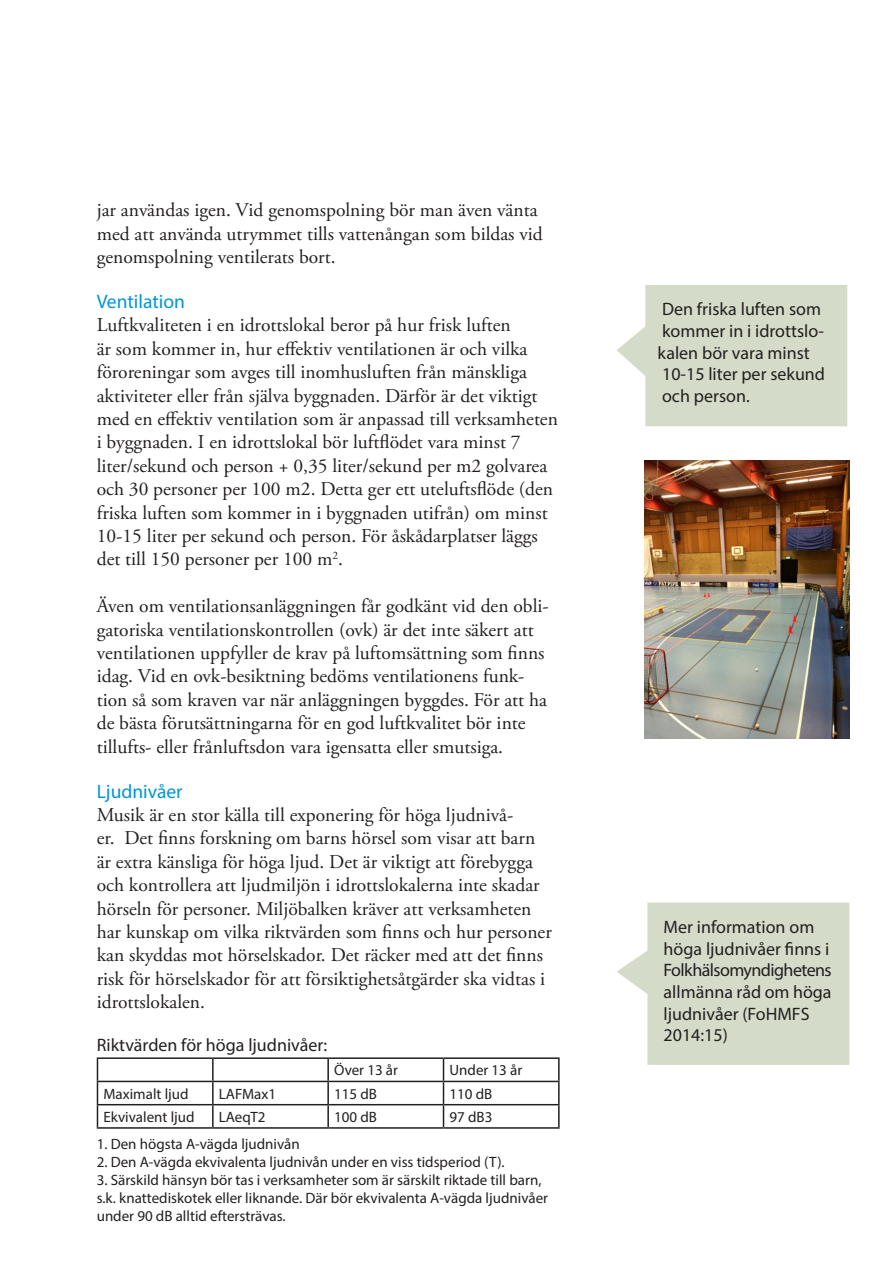
<style>
.page{position:relative;width:893px;height:1263px;background:#fff}
.page>*{position:absolute;margin:0;border:0;box-sizing:border-box;transform-origin:0 0}
.t1{font:19.5px/23.4px "Adobe Garamond Pro";color:#231f20}
.t2{font:19.5px "Myriad Pro";color:#0095d9}
.t3{font:18px/21.6px "Myriad Pro";color:#231f20}
.t4{font:15px/18px "Myriad Pro";color:#231f20}
</style>
<div class="page">
<hr style="left:97px;top:1057px;width:116px;height:2px;background:#231f20">
<hr style="left:213px;top:1057px;width:115px;height:2px;background:#231f20">
<hr style="left:212px;top:1059px;width:2px;height:22px;background:#231f20">
<hr style="left:328px;top:1057px;width:115px;height:2px;background:#231f20">
<hr style="left:327px;top:1059px;width:2px;height:22px;background:#231f20">
<hr style="left:443px;top:1057px;width:117px;height:2px;background:#231f20">
<hr style="left:558px;top:1059px;width:2px;height:22px;background:#231f20">
<hr style="left:97px;top:1081px;width:116px;height:1px;background:#231f20">
<hr style="left:213px;top:1081px;width:115px;height:1px;background:#231f20">
<hr style="left:212px;top:1082px;width:2px;height:22px;background:#231f20">
<hr style="left:328px;top:1081px;width:115px;height:1px;background:#231f20">
<hr style="left:327px;top:1082px;width:2px;height:22px;background:#231f20">
<hr style="left:443px;top:1081px;width:117px;height:1px;background:#231f20">
<hr style="left:558px;top:1082px;width:2px;height:22px;background:#231f20">
<hr style="left:97px;top:1104px;width:116px;height:1px;background:#231f20">
<svg style="left:97px;top:1059px;width:1px;height:68px"></svg>
<hr style="left:213px;top:1104px;width:115px;height:1px;background:#231f20">
<hr style="left:212px;top:1105px;width:2px;height:22px;background:#231f20">
<hr style="left:328px;top:1104px;width:115px;height:1px;background:#231f20">
<hr style="left:327px;top:1105px;width:2px;height:22px;background:#231f20">
<hr style="left:443px;top:1104px;width:117px;height:1px;background:#231f20">
<svg style="left:443px;top:1059px;width:1px;height:68px"></svg>
<hr style="left:558px;top:1105px;width:2px;height:22px;background:#231f20">
<hr style="left:97px;top:1127px;width:116px;height:2px;background:#231f20">
<hr style="left:213px;top:1127px;width:115px;height:2px;background:#231f20">
<hr style="left:328px;top:1127px;width:115px;height:2px;background:#231f20">
<hr style="left:443px;top:1127px;width:117px;height:2px;background:#231f20">
<svg style="left:617px;top:285px;width:230px;height:141px;background:#d8dfce"></svg>
<svg style="left:617px;top:902px;width:232px;height:163px;background:#d9e0cf"></svg>
<img style="left:644px;top:460px;width:205px;height:279px">
<p class="t1" style="left:97px;top:199px;width:448px">jar användas igen. Vid genomspolning bör man även vänta med att använda utrymmet tills vattenångan som bildas vid genomspolning ventilerats bort.</p>
<p class="t2" style="left:97px;top:289px;width:90px">Ventilation</p>
<p class="t1" style="left:97px;top:314px;width:463px">Luftkvaliteten i en idrottslokal beror på hur frisk luften<br>är som kommer in, hur effektiv ventilationen är och vilka föroreningar som avges till inomhusluften från mänskliga aktiviteter eller från själva byggnaden. Därför är det viktigt med en effektiv ventilation som är anpassad till verksamheten i byggnaden. I en idrottslokal bör luftflödet vara minst 7 liter/sekund och person + 0,35 liter/sekund per m2 golvarea och 30 personer per 100 m2. Detta ger ett uteluftsflöde (den friska luften som kommer in i byggnaden utifrån) om minst 10-15 liter per sekund och person. För åskådarplatser läggs det till 150 personer per 100 m<sup>2</sup>.</p>
<p class="t1" style="left:97px;top:595px;width:454px">Även om ventilationsanläggningen får godkänt vid den obli&shy;gatoriska ventilationskontrollen (ovk) är det inte säkert att ventilationen uppfyller de krav på luftomsättning som finns idag. Vid en ovk-besiktning bedöms ventilationens funk&shy;tion så som kraven var när anläggningen byggdes. För att ha de bästa förutsättningarna för en god luftkvalitet bör inte tillufts- eller frånluftsdon vara igensatta eller smutsiga.</p>
<p class="t2" style="left:97px;top:779px;width:87px">Ljudnivåer</p>
<p class="t1" style="left:97px;top:804px;width:457px">Musik är en stor källa till exponering för höga ljudnivå-<br>er. Det finns forskning om barns hörsel som visar att barn är extra känsliga för höga ljud. Det är viktigt att förebygga och kontrollera att ljudmiljön i idrottslokalerna inte skadar hörseln för personer. Miljöbalken kräver att verksamheten har kunskap om vilka riktvärden som finns och hur personer kan skyddas mot hörselskador. Det räcker med att det finns risk för hörselskador för att försiktighetsåtgärder ska vidtas i idrottslokalen.</p>
<p class="t3" style="left:97px;top:1034px;width:232px">Riktvärden för höga ljudnivåer:</p>
<p class="t4" style="left:334px;top:1061px;width:65px">Över 13 år</p>
<p class="t4" style="left:449px;top:1061px;width:74px">Under 13 år</p>
<p class="t4" style="left:103px;top:1084px;width:87px">Maximalt ljud</p>
<p class="t4" style="left:219px;top:1084px;width:59px">LAFMax1</p>
<p class="t4" style="left:334px;top:1084px;width:44px">115 dB</p>
<p class="t4" style="left:449px;top:1084px;width:44px">110 dB</p>
<p class="t4" style="left:103px;top:1108px;width:93px">Ekvivalent ljud</p>
<p class="t4" style="left:219px;top:1108px;width:48px">LAeqT2</p>
<p class="t4" style="left:334px;top:1108px;width:44px">100 dB</p>
<p class="t4" style="left:449px;top:1108px;width:44px">97 dB3</p>
<p class="t4" style="left:97px;top:1135px;width:205px">1. Den högsta A-vägda ljudnivån</p>
<p class="t4" style="left:97px;top:1153px;width:409px">2. Den A-vägda ekvivalenta ljudnivån under en viss tidsperiod (T).</p>
<p class="t4" style="left:97px;top:1171px;width:453px">3. Särskild hänsyn bör tas i verksamheter som är särskilt riktade till barn, s.k. knattediskotek eller liknande. Där bör ekvivalenta A-vägda ljudnivåer under 90 dB alltid eftersträvas.</p>
<p class="t3" style="left:658px;top:298px;width:169px">Den friska luften som kommer in i idrottslo&shy;kalen bör vara minst<br>10-15 liter per sekund och person.</p>
<p class="t3" style="left:664px;top:916px;width:170px">Mer information om höga ljudnivåer finns i<br>Folkhälsomyndighetens allmänna råd om höga ljudnivåer (FoHMFS<br>2014:15)</p>
</div>
